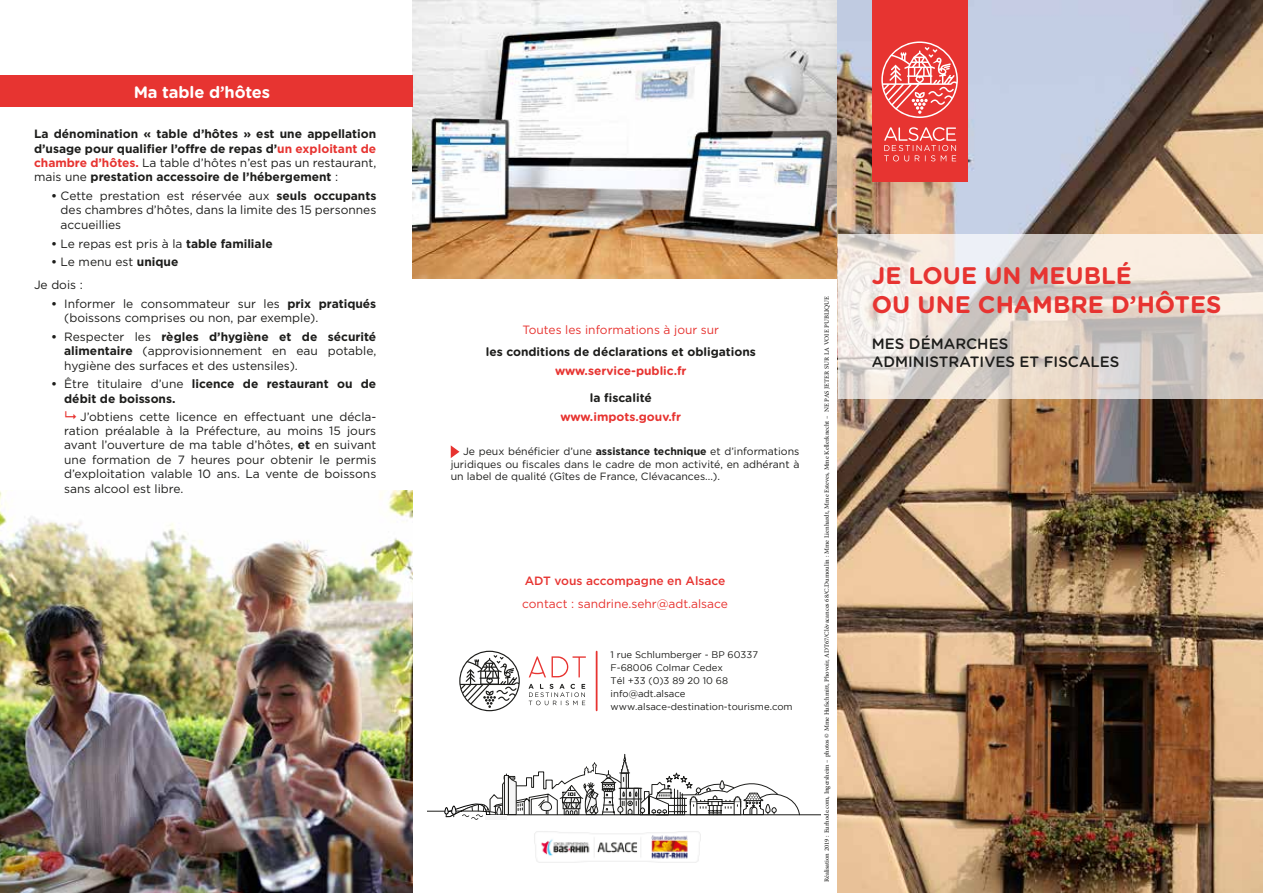
<style>
.page{position:relative;width:1263px;height:893px;background:#fff}
.page>*{position:absolute;margin:0;border:0;box-sizing:border-box;transform-origin:0 0}
.t1{font:700 24px/28.8px "Gotham Rounded";color:#e73431}
.t2{font:700 16.5px "Gotham Rounded";letter-spacing:-.01em;color:#fff}
.t3{font:500 15px/18px "Gotham Rounded";color:#1d1d1b}
.t4{font:12px/14.4px "Gotham";color:#1d1d1b;text-align:justify}
.t5{font:700 12px/14.4px "Gotham";color:#1d1d1b;text-align:justify}
.t6{font:12px "Gotham";color:#e73431}
.t7{font:700 12px "Gotham Rounded";color:#1d1d1b}
.t8{font:700 12px "Gotham Rounded";color:#e73431}
.t9{font:500 12px "Gotham";color:#e73431}
.t10{font:10.5px/12.6px "Gotham";color:#1d1d1b;text-align:justify}
.t11{font:9.6px/13.2px "Gotham";color:#1d1d1b}
.t12{font:9px "Adobe Arabic";color:#1d1d1b}
.s1{color:#e73431}
.s2{font-weight:400}
.s3{font-weight:700}
</style>
<div class="page">
<img style="left:534px;top:831px;width:167px;height:32px">
<hr style="left:596px;top:652px;width:1px;height:58px;background:#e73431">
<svg style="left:529px;top:656px;width:57px;height:21px"></svg>
<svg style="left:529px;top:684px;width:56px;height:21px"></svg>
<svg style="left:459px;top:651px;width:61px;height:60px"></svg>
<hr style="left:486px;top:814px;width:335px;height:1px;background:#1d1d1b">
<svg style="left:427px;top:754px;width:373px;height:66px"></svg>
<img style="left:412px;top:0;width:426px;height:279px">
<svg style="left:451px;top:445px;width:8px;height:13px"></svg>
<img style="left:0;top:490px;width:412px;height:403px">
<img style="left:838px;top:0;width:425px;height:893px">
<div style="left:872px;top:0;width:95px;height:182px;background:#e73431"></div>
<svg style="left:884px;top:127px;width:72px;height:34px"></svg>
<svg style="left:881px;top:41px;width:77px;height:77px"></svg>
<div style="left:0;top:75px;width:412px;height:32px;background:#e73431"></div>
<svg style="left:838px;top:234px;width:425px;height:164px;background:#e0d8d1"></svg>
<h2 class="t2" style="left:134px;top:80px;width:138px">Ma table d’hôtes</h2>
<p class="t5" style="left:34px;top:127px;width:344px">La dénomination « table d’hôtes » est une appellation d’usage pour qualifier l’offre de repas d’<span class="s1">un exploitant de chambre d’hôtes.</span> <span class="s2">La table d’hôtes n’est pas un restaurant, mais une</span> prestation accessoire de l’hébergement <span class="s2">:</span></p>
<p class="t4" style="left:61px;top:188px;width:317px;text-indent:-10px"><span class="s3">•</span> Cette prestation est réservée aux <span class="s3">seuls occupants </span>des chambres d’hôtes, dans la limite des 15 personnes accueillies</p>
<p class="t4" style="left:51px;top:236px;width:223px"><span class="s3">•</span> Le repas est pris à la <span class="s3">table familiale</span></p>
<p class="t4" style="left:34px;top:250px;width:146px;line-height:23px;text-indent:17px"><span class="s3">•</span> Le menu est <span class="s3">unique<br></span>Je dois :</p>
<p class="t4" style="left:64px;top:296px;width:314px;text-indent:-13px"><span class="s3">•</span> Informer le consommateur sur les <span class="s3">prix pratiqués </span>(boissons comprises ou non, par exemple).</p>
<p class="t4" style="left:64px;top:329px;width:314px;text-indent:-13px"><span class="s3">•</span> Respecter les <span class="s3">règles d’hygiène et de sécurité alimentaire</span> (approvisionnement en eau potable, hygiène des surfaces et des ustensiles).</p>
<p class="t5" style="left:64px;top:377px;width:314px;text-indent:-13px">• <span class="s2">Être titulaire d’une</span> licence de restaurant ou de débit de boissons.</p>
<p class="t4" style="left:64px;top:409px;width:314px;text-indent:16px">J’obtiens cette licence en effectuant une décla&shy;ration préalable à la Préfecture, au moins 15 jours avant l’ouverture de ma table d’hôtes, <span class="s3">et</span> en suivant une formation de 7 heures pour obtenir le permis d’exploitation valable 10 ans. La vente de boissons sans alcool est libre.</p>
<p class="t6" style="left:522px;top:322px;width:198px">Toutes les informations à jour sur</p>
<p class="t7" style="left:486px;top:343px;width:272px">les conditions de déclarations et obligations</p>
<p class="t8" style="left:555px;top:362px;width:133px">www.service-public.fr</p>
<p class="t7" style="left:590px;top:389px;width:63px">la fiscalité</p>
<p class="t8" style="left:560px;top:407px;width:122px">www.impots.gouv.fr</p>
<p class="t10" style="left:451px;top:445px;width:350px;text-indent:12px">Je peux bénéficier d’une <span class="s3">assistance technique</span> et d’informations juridiques ou fiscales dans le cadre de mon activité, en adhérant à un label de qualité (Gîtes de France, Clévacances...).</p>
<p class="t9" style="left:525px;top:573px;width:202px">ADT vous accompagne en Alsace</p>
<p class="t6" style="left:522px;top:596px;width:207px">contact : sandrine.sehr@adt.alsace</p>
<p class="t11" style="left:611px;top:647px;width:184px">1 rue Schlumberger - BP 60337<br>F-68006 Colmar Cedex<br>Tél +33 (0)3 89 20 10 68 info@adt.alsace www.alsace-destination-tourisme.com</p>
<p class="t12" style="left:820px;top:882px;width:588px;rotate:-90deg">Réalisation 2019 : Eurhode.com, Ingersheim – photos © Mme Hufschmitt, Phovoir, ADT67/Clévacances 68/C.Dumoulin : Mme Lienhardt, Mme Esteves, Mme Kellerknecht – NE PAS JETER SUR LA VOIE PUBLIQUE</p>
<h1 class="t1" style="left:872px;top:261px;width:351px">JE LOUE UN MEUBLÉ<br>OU UNE CHAMBRE D’HÔTES</h1>
<p class="t3" style="left:872px;top:334px;width:249px">MES DÉMARCHES<br>ADMINISTRATIVES ET FISCALES</p>
</div>
